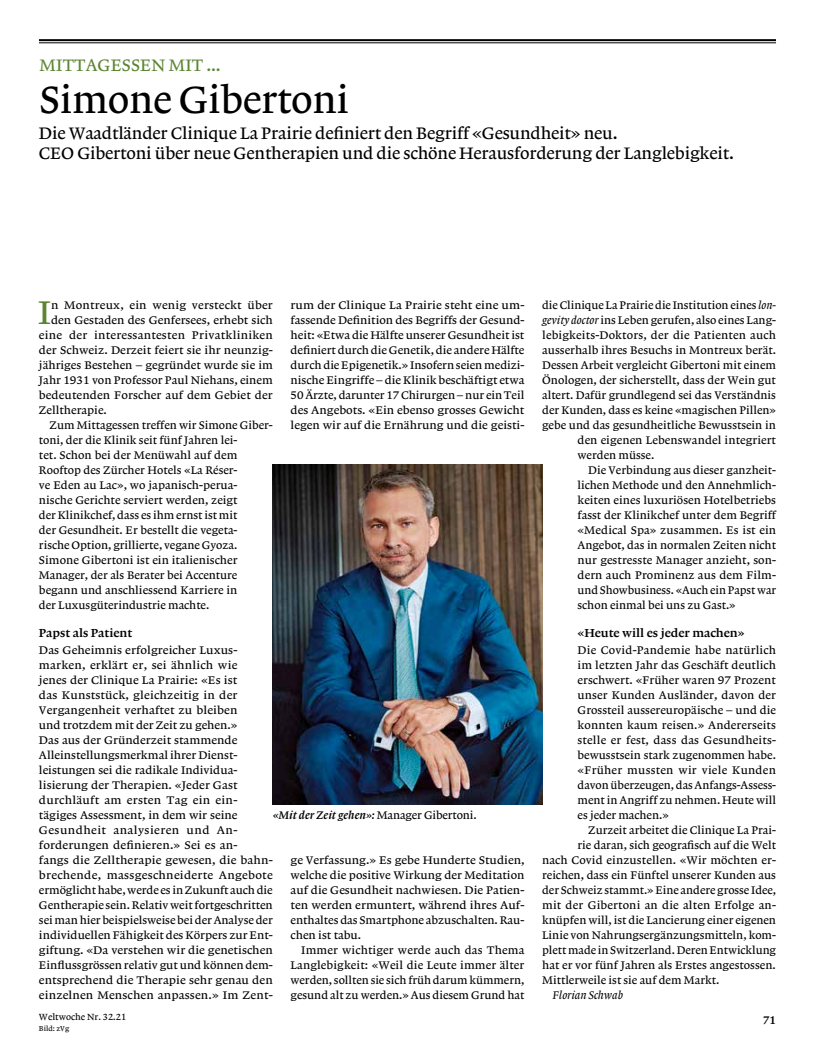
<style>
.page{position:relative;width:815px;height:1063px;background:#fff}
.page>*{position:absolute;margin:0;border:0;box-sizing:border-box;transform-origin:0 0}
.t1{font:40px "Lexicon No 1 Roman A Tab";letter-spacing:-.01em;color:#000}
.t2{font:34.62px "Lexicon No 1 Roman A Tab";color:#5c8532}
.t3{font:17.5px/20px "Lexicon No 1 Roman A Tab";letter-spacing:-.01em;color:#000}
.t4{font:17.5px "Lexicon No 1 Roman A Tab";letter-spacing:.005em;color:#5c8532}
.t5{font:12.25px "Lexicon No 1 Roman C Txt";color:#000}
.t6{font:11.62px/15px "Lexicon No 1 Roman A Tab";color:#000;text-align:justify}
.t7{font:11.62px/15px "Lexicon No 1 Roman A Tab";color:#000;scale:1.05 1}
.t8{font:11.62px/15px "Lexicon No 1 Roman A Tab";color:#000;text-align:justify;scale:1.04 1}
.t9{font:11.62px "Lexicon No 1 Roman A Tab";letter-spacing:.02em;color:#000;scale:1.04 1}
.t10{font:11.62px "Lexicon No 1 Italic C Tab";letter-spacing:.01em;color:#000}
.t11{font:11.62px "Lexicon No 1 Italic A Tab";color:#000}
.t12{font:11.62px "Lexicon No 1 Roman C Tab";color:#000}
.t13{font:9.38px "Lexicon No 1 Roman A Tab";color:#000}
.t14{font:7.5px "Lexicon No 1 Roman A Tab";color:#000}
.s1{font-family:"Lexicon No 1 Roman A Tab"}
.s2{font-family:"Lexicon No 1 Italic A Txt"}
</style>
<div class="page">
<hr style="left:39px;top:39px;width:737px;height:2px;background:#000">
<hr style="left:39px;top:42px;width:737px;height:1px;background:#000">
<img style="left:273px;top:464px;width:269px;height:340px">
<h3 class="t4" style="left:40px;top:55px;width:183px">MITTAGESSEN MIT ...</h3>
<h1 class="t1" style="left:40px;top:78px;width:311px">Simone Gibertoni</h1>
<h3 class="t3" style="left:39px;top:124px;width:696px">Die Waadtländer Clinique La Prairie definiert den Begriff «Gesundheit» neu.<br>CEO Gibertoni über neue Gentherapien und die schöne Herausforderung der Langlebigkeit.</h3>
<h2 class="t2" style="left:38px;top:293px;width:14px">I</h2>
<p class="t8" style="left:51px;top:298px;width:215px">n Montreux, ein wenig versteckt über</p>
<p class="t7" style="left:291px;top:298px;width:224px;text-align:justify">rum der Clinique La Prairie steht eine um&shy;fassende Definition des Begriffs der Gesund&shy;heit: «Etwa die Hälfte unserer Gesundheit ist definiert durch die Genetik, die andere Hälfte durch die Epigenetik.» Insofern seien medizi&shy;nische Eingriffe – die Klinik beschäftigt etwa 50 Ärzte, darunter 17 Chirurgen – nur ein Teil des Angebots. «Ein ebenso grosses Gewicht legen wir auf die Ernährung und die geisti-</p>
<p class="t8" style="left:51px;top:313px;width:215px">den Gestaden des Genfersees, erhebt sich</p>
<p class="t9" style="left:39px;top:329px;width:226px">eine der interessantesten Privatkliniken</p>
<p class="t8" style="left:39px;top:343px;width:226px">der Schweiz. Derzeit feiert sie ihr neunzig-</p>
<p class="t6" style="left:39px;top:358px;width:235px">jähriges Bestehen – gegründet wurde sie im</p>
<p class="t6" style="left:39px;top:373px;width:235px">Jahr 1931 von Professor Paul Niehans, einem</p>
<p class="t8" style="left:39px;top:388px;width:226px">bedeutenden Forscher auf dem Gebiet der</p>
<p class="t6" style="left:39px;top:403px;width:69px">Zelltherapie.</p>
<p class="t6" style="left:50px;top:418px;width:225px">Zum Mittagessen treffen wir Simone Giber-</p>
<p class="t6" style="left:39px;top:433px;width:200px">toni, der die Klinik seit fünf Jahren lei-</p>
<p class="t6" style="left:39px;top:448px;width:200px">tet. Schon bei der Menüwahl auf dem</p>
<p class="t6" style="left:39px;top:463px;width:200px">Rooftop des Zürcher Hotels «La Réser-</p>
<p class="t6" style="left:39px;top:478px;width:200px">ve Eden au Lac», wo japanisch-perua-</p>
<p class="t6" style="left:39px;top:493px;width:200px">nische Gerichte serviert werden, zeigt</p>
<p class="t6" style="left:39px;top:508px;width:200px">der Klinikchef, dass es ihm ernst ist mit</p>
<p class="t6" style="left:39px;top:523px;width:200px">der Gesundheit. Er bestellt die vegeta-</p>
<p class="t6" style="left:39px;top:538px;width:200px">rische Option, grillierte, vegane Gyoza.</p>
<p class="t6" style="left:39px;top:553px;width:200px">Simone Gibertoni ist ein italienischer</p>
<p class="t6" style="left:39px;top:568px;width:200px">Manager, der als Berater bei Accenture</p>
<p class="t6" style="left:39px;top:583px;width:200px">begann und anschliessend Karriere in</p>
<p class="t6" style="left:39px;top:598px;width:172px">der Luxusgüterindustrie machte.</p>
<p class="t5" style="left:39px;top:626px;width:95px">Papst als Patient</p>
<p class="t7" style="left:39px;top:643px;width:224px">Das Geheimnis erfolgreicher Luxus&shy;marken, erklärt er, sei ähnlich wie<br>jenes der Clinique La Prairie: «Es ist<br>das Kunststück, gleichzeitig in der Vergangenheit verhaftet zu bleiben<br>und trotzdem mit der Zeit zu gehen.»<br>Das aus der Gründerzeit stammende Alleinstellungsmerkmal ihrer Dienst&shy;leistungen sei die radikale Individua&shy;lisierung der Therapien. «Jeder Gast durchläuft am ersten Tag ein ein&shy;tägiges Assessment, in dem wir seine Gesundheit analysieren und An&shy;forderungen definieren.» Sei es an-<br>fangs die Zelltherapie gewesen, die bahn&shy;brechende, massgeschneiderte Angebote ermöglicht habe, werde es in Zukunft auch die Gentherapie sein. Relativ weit fortgeschritten sei man hier beispielsweise bei der Analyse der individuellen Fähigkeit des Körpers zur Ent&shy;giftung. «Da verstehen wir die genetischen Einflussgrössen relativ gut und können dem&shy;entsprechend die Therapie sehr genau den einzelnen Menschen anpassen.» Im Zent-</p>
<p class="t10" style="left:273px;top:809px;width:205px">«Mit der Zeit gehen»: <span class="s1">Manager Gibertoni.</span></p>
<p class="t8" style="left:291px;top:853px;width:226px">ge Verfassung.» Es gebe Hunderte Studien, welche die positive Wirkung der Meditation auf die Gesundheit nachwiesen. Die Patien&shy;ten werden ermuntert, während ihres Auf&shy;enthaltes das Smartphone abzuschalten. Rau&shy;chen ist tabu.</p>
<p class="t6" style="left:291px;top:943px;width:235px;text-indent:11px">Immer wichtiger werde auch das Thema Langlebigkeit: «Weil die Leute immer älter werden, sollten sie sich früh darum kümmern, gesund alt zu werden.» Aus diesem Grund hat</p>
<p class="t6" style="left:542px;top:298px;width:235px">die Clinique La Prairie die Institution eines <span class="s2">lon-</span></p>
<p class="t6" style="left:542px;top:313px;width:235px"><span class="s2">gevity doctor</span> ins Leben gerufen, also eines Lang-</p>
<p class="t6" style="left:542px;top:328px;width:235px">lebigkeits-Doktors, der die Patienten auch</p>
<p class="t6" style="left:542px;top:343px;width:235px">ausserhalb ihres Besuchs in Montreux berät.</p>
<p class="t6" style="left:542px;top:358px;width:235px">Dessen Arbeit vergleicht Gibertoni mit einem</p>
<p class="t6" style="left:542px;top:373px;width:235px">Önologen, der sicherstellt, dass der Wein gut</p>
<p class="t6" style="left:542px;top:388px;width:235px">altert. Dafür grundlegend sei das Verständnis</p>
<p class="t6" style="left:542px;top:403px;width:235px">der Kunden, dass es keine «magischen Pillen»</p>
<p class="t6" style="left:542px;top:418px;width:235px">gebe und das gesundheitliche Bewusstsein in</p>
<p class="t6" style="left:578px;top:433px;width:200px">den eigenen Lebenswandel integriert</p>
<p class="t6" style="left:578px;top:448px;width:78px">werden müsse.</p>
<p class="t6" style="left:588px;top:463px;width:189px">Die Verbindung aus dieser ganzheit-</p>
<p class="t6" style="left:578px;top:478px;width:200px">lichen Methode und den Annehmlich-</p>
<p class="t6" style="left:578px;top:493px;width:200px">keiten eines luxuriösen Hotelbetriebs</p>
<p class="t6" style="left:578px;top:508px;width:200px">fasst der Klinikchef unter dem Begriff</p>
<p class="t6" style="left:578px;top:523px;width:200px">«Medical Spa» zusammen. Es ist ein</p>
<p class="t6" style="left:578px;top:538px;width:200px">Angebot, das in normalen Zeiten nicht</p>
<p class="t6" style="left:578px;top:553px;width:200px">nur gestresste Manager anzieht, son-</p>
<p class="t6" style="left:578px;top:568px;width:200px">dern auch Prominenz aus dem Film-</p>
<p class="t6" style="left:578px;top:583px;width:200px">und Showbusiness. «Auch ein Papst war</p>
<p class="t6" style="left:578px;top:598px;width:160px">schon einmal bei uns zu Gast.»</p>
<p class="t5" style="left:578px;top:626px;width:169px">«Heute will es jeder machen»</p>
<p class="t6" style="left:578px;top:643px;width:200px">Die Covid-Pandemie habe natürlich im letzten Jahr das Geschäft deutlich erschwert. «Früher waren 97 Prozent unser Kunden Ausländer, davon der Grossteil aussereuropäische – und die konnten kaum reisen.» Andererseits stelle er fest, dass das Gesundheits&shy;bewusstsein stark zugenommen habe. «Früher mussten wir viele Kunden davon überzeugen, das Anfangs-Assess&shy;ment in Angriff zu nehmen. Heute will es jeder machen.»</p>
<p class="t6" style="left:588px;top:823px;width:189px">Zurzeit arbeitet die Clinique La Prai-</p>
<p class="t6" style="left:578px;top:838px;width:200px">rie daran, sich geografisch auf die Welt</p>
<p class="t6" style="left:542px;top:853px;width:235px">nach Covid einzustellen. «Wir möchten er-</p>
<p class="t6" style="left:542px;top:868px;width:235px">reichen, dass ein Fünftel unserer Kunden aus</p>
<p class="t6" style="left:542px;top:883px;width:236px">der Schweiz stammt.» Eine andere grosse Idee,</p>
<p class="t6" style="left:542px;top:898px;width:235px">mit der Gibertoni an die alten Erfolge an-</p>
<p class="t6" style="left:542px;top:913px;width:235px">knüpfen will, ist die Lancierung einer eigenen</p>
<p class="t6" style="left:542px;top:928px;width:235px">Linie von Nahrungsergänzungsmitteln, kom-</p>
<p class="t6" style="left:542px;top:943px;width:235px">plett made in Switzerland. Deren Entwicklung</p>
<p class="t6" style="left:542px;top:958px;width:235px">hat er vor fünf Jahren als Erstes angestossen.</p>
<p class="t6" style="left:542px;top:973px;width:179px">Mittlerweile ist sie auf dem Markt.</p>
<p class="t11" style="left:553px;top:989px;width:72px">Florian Schwab</p>
<p class="t13" style="left:39px;top:1012px;width:89px">Weltwoche Nr. 32.21</p>
<p class="t12" style="left:763px;top:1014px;width:14px">71</p>
<p class="t14" style="left:39px;top:1024px;width:32px">Bild: zVg</p>
</div>
